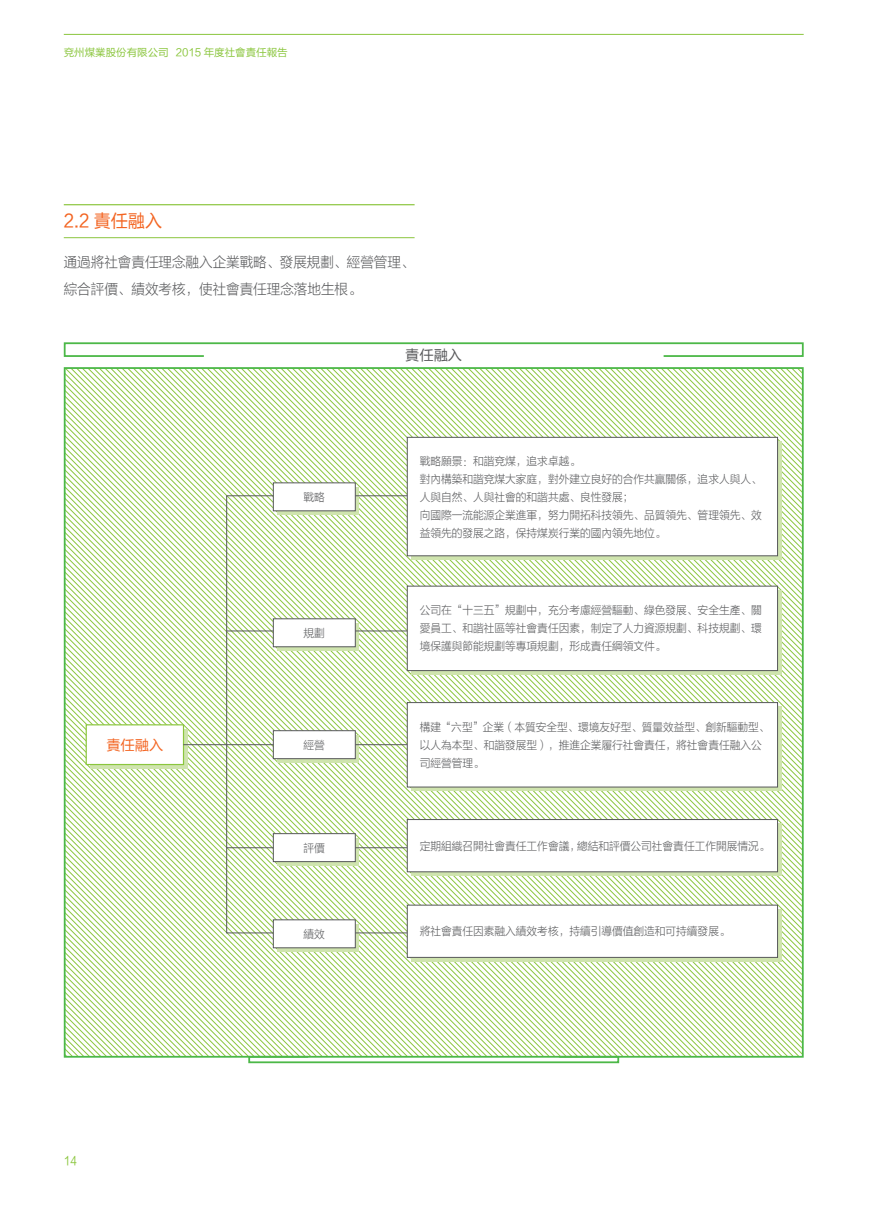
<style>
.page{position:relative;width:893px;height:1212px;background:#fff}
.page>*{position:absolute;margin:0;border:0;box-sizing:border-box;transform-origin:0 0}
.二级标题{font:18px "FZLTHK GBK1 0";color:#f36421;scale:.95 1}
.内文{font:14.25px/27px "FZLTXHK GBK1 0";color:#57585a;scale:.95 1}
.内文-2{font:14.25px "FZLTHK GBK1 0";color:#f36421}
.内文-3{font:14.25px "FZLTHK GBK1 0";color:#57585a}
.t1{font:12px "FZLTHJW GB1 0";color:#8bc63e;scale:.9 1}
.表格段落内文{font:11.25px/18px "FZLTXHK GBK1 0";color:#57585a;scale:.95 1}
.表格内文{font:11.25px "FZLTXHK GBK1 0";color:#57585a;scale:.95 1}
.t2{font:10.5px "FZLTHK GBK1 0";color:#8bc63e}
</style>
<div class="page">
<hr style="left:64px;top:34px;width:740px;height:1px;background:#8bc63e">
<svg style="left:67px;top:370px;width:436px;height:685px"></svg>
<svg style="left:503px;top:370px;width:298px;height:685px"></svg>
<div style="left:90px;top:729px;width:97px;height:39px;background:linear-gradient(to right,#c6e09f,#c6e09f)"></div>
<div style="left:277px;top:735px;width:82px;height:28px;background:linear-gradient(to right,#c4d7a6,#c6d9a7)"></div>
<svg style="left:277px;top:924px;width:82px;height:28px"></svg>
<svg style="left:277px;top:487px;width:82px;height:28px"></svg>
<svg style="left:277px;top:623px;width:82px;height:28px"></svg>
<div style="left:277px;top:838px;width:82px;height:28px;background:linear-gradient(to right,#c7dba8,#c8dca9)"></div>
<div style="left:411px;top:441px;width:370px;height:119px;background:linear-gradient(to right,#cfe4ae,#cfe4ae)"></div>
<div style="left:411px;top:590px;width:370px;height:85px;background:linear-gradient(to right,#cfe4ae,#cfe4ae)"></div>
<svg style="left:411px;top:707px;width:370px;height:84px;fill:#cfe4ae"></svg>
<div style="left:411px;top:823px;width:370px;height:53px;background:linear-gradient(to right,#cfe4ae,#cfe4ae)"></div>
<div style="left:411px;top:909px;width:370px;height:52px;background:#cfe4ae"></div>
<hr style="left:64px;top:204px;width:351px;height:1px;background:#8bc63e">
<hr style="left:64px;top:237px;width:351px;height:1px;background:#8bc63e">
<div style="left:86px;top:724px;width:98px;height:41px;background:#fff;border:1px solid #8bc63e"></div>
<div style="left:226px;top:495px;width:181px;height:438px;border:1px solid #57585a"></div>
<hr style="left:183px;top:744px;width:224px;height:1px;background:#57585a">
<hr style="left:227px;top:630px;width:180px;height:1px;background:#57585a">
<hr style="left:227px;top:847px;width:180px;height:1px;background:#57585a">
<div style="left:273px;top:730px;width:83px;height:29px;background:#fff;border:1px solid #57585a"></div>
<div style="left:273px;top:919px;width:83px;height:29px;background:#fff;border:1px solid #57585a"></div>
<div style="left:273px;top:482px;width:83px;height:29px;background:#fff;border:1px solid #57585a"></div>
<div style="left:273px;top:618px;width:83px;height:29px;background:#fff;border:1px solid #57585a"></div>
<div style="left:273px;top:833px;width:83px;height:29px;background:#fff;border:1px solid #57585a"></div>
<div style="left:407px;top:437px;width:371px;height:119px;background:#fff;border:1px solid #57585a"></div>
<div style="left:407px;top:586px;width:371px;height:85px;background:#fff;border:1px solid #57585a"></div>
<div style="left:407px;top:702px;width:371px;height:85px;background:#fff;border:1px solid #57585a"></div>
<div style="left:407px;top:819px;width:371px;height:53px;background:#fff;border:1px solid #57585a"></div>
<div style="left:407px;top:905px;width:371px;height:53px;background:#fff;border:1px solid #57585a"></div>
<svg style="left:63px;top:342px;width:741px;height:15px"></svg>
<svg style="left:247px;top:1055px;width:373px;height:9px"></svg>
<p class="t2" style="left:64px;top:46px;width:225px">兗州煤業股份有限公司 2015 年度社會責任報告</p>
<p class="二级标题" style="left:64px;top:211px;width:105px">2.2 責任融入</p>
<p class="内文" style="left:64px;top:249px;width:371px">通過將社會責任理念融入企業戰略、發展規劃、經營管理、綜合評價、績效考核，使社會責任理念落地生根。</p>
<p class="表格内文" style="left:304px;top:491px;width:24px">戰略</p>
<p class="表格内文" style="left:304px;top:627px;width:24px">規劃</p>
<p class="内文-2" style="left:106px;top:737px;width:58px">責任融入</p>
<p class="表格内文" style="left:304px;top:739px;width:24px">經營</p>
<p class="表格内文" style="left:304px;top:841px;width:24px">評價</p>
<p class="表格内文" style="left:304px;top:928px;width:24px">績效</p>
<p class="内文-3" style="left:405px;top:347px;width:58px">責任融入</p>
<p class="表格段落内文" style="left:420px;top:452px;width:170px">戰略願景：和諧兗煤，追求卓越。</p>
<p class="表格段落内文" style="left:420px;top:470px;width:361px">對內構築和諧兗煤大家庭，對外建立良好的合作共贏關係，追求人與人、人與自然、人與社會的和諧共處、良性發展；</p>
<p class="表格段落内文" style="left:420px;top:506px;width:361px">向國際一流能源企業進軍，努力開拓科技領先、品質領先、管理領先、效益領先的發展之路，保持煤炭行業的國內領先地位。</p>
<p class="表格段落内文" style="left:420px;top:602px;width:361px;text-align:justify">公司在“十三五”規劃中，充分考慮經營驅動、綠色發展、安全生產、關愛員工、和諧社區等社會責任因素，制定了人力資源規劃、科技規劃、環境保護與節能規劃等專項規劃，形成責任綱領文件。</p>
<p class="表格段落内文" style="left:420px;top:718px;width:370px">構建“六型”企業（本質安全型、環境友好型、質量效益型、創新驅動型、以人為本型、和諧發展型），推進企業履行社會責任，將社會責任融入公司經營管理。</p>
<p class="表格段落内文" style="left:420px;top:837px;width:370px">定期組織召開社會責任工作會議，總結和評價公司社會責任工作開展情況。</p>
<p class="表格段落内文" style="left:420px;top:923px;width:328px">將社會責任因素融入績效考核，持續引導價值創造和可持續發展。</p>
<p class="t1" style="left:64px;top:1154px;width:16px">14</p>
</div>
